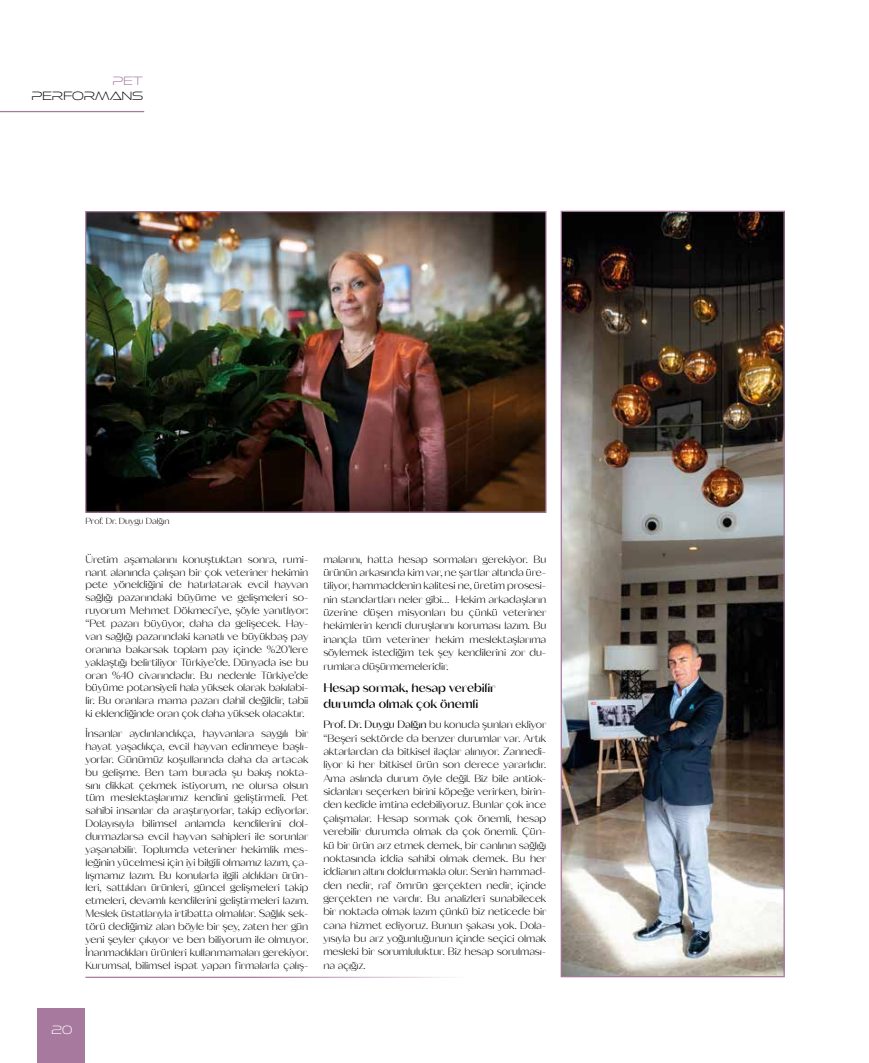
<style>
.page{position:relative;width:869px;height:1063px;background:#fff}
.page>*{position:absolute;margin:0;border:0;box-sizing:border-box;transform-origin:0 0}
.t1{font:500 12.5px/15.6px "Fromage";letter-spacing:-.005em;color:#000}
.t2{font:12.5px "Ethnocentric El";color:#000}
.t3{font:12.5px "Ethnocentric El";color:#a7799f}
.t4{font:12.5px "Ethnocentric El";color:#fff}
.t5{font:300 10.62px/12.9px "Fromage";letter-spacing:-.005em;color:#000;text-align:justify}
.t6{font:300 8.75px "Fromage";letter-spacing:-.005em;color:#000}
.s1{font-weight:400}
</style>
<div class="page">
<div style="left:37px;top:1009px;width:47px;height:54px;background:#a7799f"></div>
<hr style="left:0;top:111px;width:144px;height:1px;background:#a7799f">
<img style="left:562px;top:213px;width:220px;height:762px">
<div style="left:560px;top:211px;width:224px;height:766px;border:1px solid #a7799f"></div>
<img style="left:87px;top:213px;width:457px;height:298px">
<div style="left:85px;top:211px;width:461px;height:302px;border:1px solid #a7799f"></div>
<hr style="left:85px;top:977px;width:449px;height:1px;background:#a7799f">
<p class="t3" style="left:112px;top:73px;width:32px">PET</p>
<p class="t2" style="left:32px;top:88px;width:113px">PERFORMANS</p>
<p class="t6" style="left:85px;top:516px;width:86px">Prof. Dr. Duygu Dalğın</p>
<p class="t5" style="left:85px;top:553px;width:224px">Üretim aşamalarını konuştuktan sonra, rumi&shy;nant alanında çalışan bir çok veteriner hekimin pete yöneldiğini de hatırlatarak evcil hayvan sağlığı pazarındaki büyüme ve gelişmeleri so&shy;ruyorum Mehmet Dökmeci’ye, şöyle yanıtlıyor: “Pet pazarı büyüyor, daha da gelişecek. Hay&shy;van sağlığı pazarındaki kanatlı ve büyükbaş pay oranına bakarsak toplam pay içinde %20’lere yaklaştığı belirtiliyor Türkiye’de. Dünyada ise bu oran %40 civarındadır. Bu nedenle Türkiye’de büyüme potansiyeli hala yüksek olarak bakılabi&shy;lir. Bu oranlara mama pazarı dahil değildir, tabii ki eklendiğinde oran çok daha yüksek olacaktır.</p>
<p class="t5" style="left:85px;top:727px;width:224px">İnsanlar aydınlandıkça, hayvanlara saygılı bir hayat yaşadıkça, evcil hayvan edinmeye başlı&shy;yorlar. Günümüz koşullarında daha da artacak bu gelişme. Ben tam burada şu bakış nokta&shy;sını dikkat çekmek istiyorum, ne olursa olsun tüm meslektaşlarımız kendini geliştirmeli. Pet sahibi insanlar da araştırıyorlar, takip ediyorlar.<br>Dolayısıyla bilimsel anlamda kendilerini dol&shy;durmazlarsa evcil hayvan sahipleri ile sorunlar yaşanabilir. Toplumda veteriner hekimlik mes&shy;leğinin yücelmesi için iyi bilgili olmamız lazım, ça&shy;lışmamız lazım. Bu konularla ilgili aldıkları ürün&shy;leri, sattıkları ürünleri, güncel gelişmeleri takip etmeleri, devamlı kendilerini geliştirmeleri lazım.<br>Meslek üstatlarıyla irtibatta olmalılar. Sağlık sek&shy;törü dediğimiz alan böyle bir şey, zaten her gün yeni şeyler çıkıyor ve ben biliyorum ile olmuyor.<br>İnanmadıkları ürünleri kullanmamaları gerekiyor.<br>Kurumsal, bilimsel ispat yapan firmalarla çalış-</p>
<p class="t5" style="left:323px;top:553px;width:224px;line-height:13.4px">malarını, hatta hesap sormaları gerekiyor. Bu ürünün arkasında kim var, ne şartlar altında üre&shy;tiliyor, hammaddenin kalitesi ne, üretim prosesi&shy;nin standartları neler gibi… Hekim arkadaşların üzerine düşen misyonları bu çünkü veteriner hekimlerin kendi duruşlarını koruması lazım. Bu inançla tüm veteriner hekim meslektaşlarıma söylemek istediğim tek şey kendilerini zor du&shy;rumlara düşürmemeleridir.</p>
<p class="t1" style="left:323px;top:680px;width:173px">Hesap sormak, hesap verebilir durumda olmak çok önemli</p>
<p class="t5" style="left:323px;top:718px;width:224px;line-height:13.4px"><span class="s1">Prof. Dr. Duygu Dalğın</span> bu konuda şunları ekliyor “Beşeri sektörde da benzer durumlar var. Artık aktarlardan da bitkisel ilaçlar alınıyor. Zannedi&shy;liyor ki her bitkisel ürün son derece yararlıdır.<br>Ama aslında durum öyle değil. Biz bile antiok&shy;sidanları seçerken birini köpeğe verirken, birin&shy;den kedide imtina edebiliyoruz. Bunlar çok ince çalışmalar. Hesap sormak çok önemli, hesap verebilir durumda olmak da çok önemli. Çün&shy;kü bir ürün arz etmek demek, bir canlının sağlığı noktasında iddia sahibi olmak demek. Bu her iddianın altını doldurmakla olur. Senin hammad&shy;den nedir, raf ömrün gerçekten nedir, içinde gerçekten ne vardır. Bu analizleri sunabilecek bir noktada olmak lazım çünkü biz neticede bir cana hizmet ediyoruz. Bunun şakası yok. Dola&shy;yısıyla bu arz yoğunluğunun içinde seçici olmak mesleki bir sorumluluktur. Biz hesap sorulması&shy;na açığız.</p>
<p class="t4" style="left:51px;top:1022px;width:22px">20</p>
</div>
